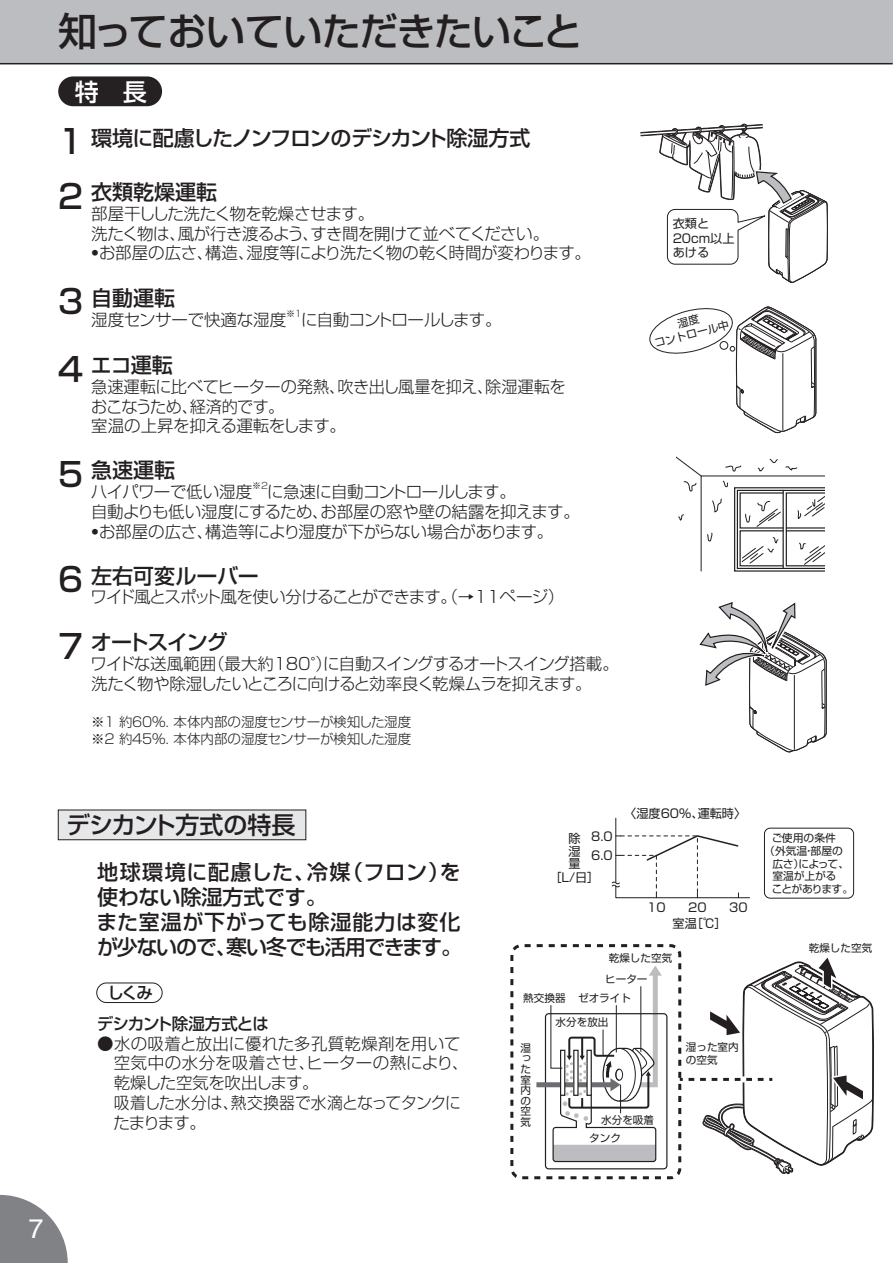
<style>
.page{position:relative;width:893px;height:1263px;background:#fff}
.page>*{position:absolute;margin:0;border:0;box-sizing:border-box;transform-origin:0 0}
.t1{font:500 39px "Shin Go Pro";letter-spacing:-.035em;color:#231f20}
.t2{font:500 33px "Shin Go Pro";color:#231f20}
.t3{font:27px "Helvetica";color:#fff}
.t4{font:500 24px "Shin Go Pro";letter-spacing:-.035em;color:#231f20}
.t5{font:500 24px "Shin Go Pro";color:#fff}
.t6{font:500 21px/25.2px "Shin Go Pro";letter-spacing:-.005em;color:#231f20}
.t7{font:500 21px "Shin Go Pro";letter-spacing:-.05em;color:#231f20}
.t8{font:500 21px "Shin Go Pro";letter-spacing:-.06em;color:#231f20}
.t9{font:300 16.5px/19.8px "Shin Go Pro";letter-spacing:-.03em;color:#231f20}
.t10{font:300 16.5px/19.8px "Shin Go Pro";letter-spacing:-.055em;color:#231f20}
.t11{font:300 16.5px/19.8px "Shin Go Pro";color:#231f20}
.t12{font:500 16.5px "Shin Go Pro";letter-spacing:-.06em;color:#231f20}
.t13{font:300 16.5px "Shin Go Pro";letter-spacing:-.01em;color:#231f20}
.t14{font:300 13.5px/16.2px "Shin Go Pro";letter-spacing:-.02em;color:#231f20}
.t15{font:12.15px/12.1px "Shin Go Pro";color:#231f20;text-align:justify}
.t16{font:10.95px/13px "Shin Go Pro";color:#231f20;text-align:center}
.t17{font:10.8px "Shin Go Pro";letter-spacing:-.01em;color:#231f20}
.t18{font:10.8px "Shin Go Pro";letter-spacing:-.08em;color:#231f20}
.t19{font:10.65px/10.6px "Shin Go Pro";color:#231f20}
.t20{font:300 9px "Shin Go Pro";color:#231f20}
.s1{font-size:33px}
.s2{font-weight:900}
</style>
<div class="page">
<svg style="left:0;top:1195px;width:68px;height:68px"></svg>
<div style="left:0;top:0;width:893px;height:64px;background:#bcbdc0"></div>
<hr style="left:0;top:63px;width:893px;height:1px;background:#231f20">
<div style="left:58px;top:76px;width:104px;height:30px;background:#252122;border-radius:15px"></div>
<svg style="left:676px;top:456px;width:149px;height:116px"></svg>
<div style="left:58px;top:810px;width:248px;height:30px;background:#e6e7e9"></div>
<div style="left:58px;top:810px;width:248px;height:30px;border:1px solid #231f20"></div>
<div style="left:96px;top:982px;width:67px;height:21px;border:1px solid #231f20;border-radius:10px"></div>
<svg style="left:611px;top:817px;width:139px;height:81px"></svg>
<div style="left:764px;top:828px;width:90px;height:70px;border:1px solid #231f20;border-radius:6px"></div>
<svg style="left:640px;top:123px;width:188px;height:160px"></svg>
<svg style="left:649px;top:306px;width:167px;height:127px"></svg>
<svg style="left:699px;top:602px;width:128px;height:151px"></svg>
<div style="left:545px;top:1013px;width:122px;height:156px;border:1px solid #231f20;border-radius:3px"></div>
<div style="left:510px;top:944px;width:171px;height:235px;border:3px dashed #231f20;border-radius:9px"></div>
<svg style="left:536px;top:966px;width:126px;height:197px"></svg>
<svg style="left:680px;top:952px;width:194px;height:223px"></svg>
<h1 class="t1" style="left:58px;top:0;width:526px">知っておいていただきたいこと</h1>
<h3 class="t5" style="left:75px;top:72px;width:73px">特　長</h3>
<p class="t7" style="left:54px;top:121px;width:478px"><span class="s1">１</span>環境に配慮したノンフロンのデシカント除湿方式</p>
<h2 class="t2" style="left:54px;top:169px;width:34px">２</h2>
<p class="t6" style="left:91px;top:177px;width:128px">衣類乾燥運転</p>
<p class="t9" style="left:87px;top:202px;width:506px">部屋干しした洗たく物を乾燥させます。<br>洗たく物は、風が行き渡るよう、すき間を開けて並べてください。<br><span class="s2">・</span>お部屋の広さ、構造、湿度等により洗たく物の乾く時間が変わります。</p>
<h2 class="t2" style="left:54px;top:275px;width:34px">３</h2>
<p class="t6" style="left:91px;top:283px;width:85px">自動運転</p>
<p class="t13" style="left:91px;top:306px;width:196px">湿度センサーで快適な湿度</p>
<p class="t20" style="left:286px;top:306px;width:18px">※１</p>
<p class="t10" style="left:301px;top:307px;width:202px">に自動コントロールします。</p>
<h2 class="t2" style="left:54px;top:342px;width:34px">４</h2>
<p class="t6" style="left:91px;top:350px;width:83px">エコ運転</p>
<p class="t9" style="left:91px;top:375px;width:476px">急速運転に比べてヒーターの発熱、吹き出し風量を抑え、除湿運転をおこなうため、経済的です。<br>室温の上昇を抑える運転をします。</p>
<h2 class="t2" style="left:54px;top:447px;width:34px">５</h2>
<p class="t6" style="left:91px;top:455px;width:86px">急速運転</p>
<p class="t9" style="left:91px;top:480px;width:163px">ハイパワーで低い湿度</p>
<p class="t20" style="left:252px;top:478px;width:18px">※２</p>
<p class="t9" style="left:87px;top:480px;width:494px;text-indent:180px">に急速に自動コントロールします。<br>自動よりも低い湿度にするため、お部屋の窓や壁の結露を抑えます。<span class="s2">・</span>お部屋の広さ、構造等により湿度が下がらない場合があります。</p>
<p class="t6" style="left:91px;top:560px;width:169px">左右可変ルーバー</p>
<p class="t10" style="left:54px;top:585px;width:512px"><sup>６</sup>ワイド風とスポット風を使い分けることができます。（→11ページ）</p>
<p class="t8" style="left:91px;top:625px;width:139px">オートスイング</p>
<p class="t10" style="left:91px;top:652px;width:530px">ワイドな送風範囲（最大約１8０°）に自動スイングするオートスイング搭載。洗たく物や除湿したいところに向けると効率良く乾燥ムラを抑えます。</p>
<h2 class="t2" style="left:54px;top:619px;width:34px">７</h2>
<p class="t14" style="left:91px;top:712px;width:321px">※１ 約６０%. 本体内部の湿度センサーが検知した湿度※２ 約４５%. 本体内部の湿度センサーが検知した湿度</p>
<p class="t15" style="left:673px;top:215px;width:63px;line-height:14.5px;text-align:left">衣類と<br>20cm以上あける</p>
<p class="t16" style="left:649px;top:323px;width:78px;rotate:-15deg">湿度<br>コントロール中</p>
<h3 class="t4" style="left:66px;top:805px;width:231px">デシカント方式の特長</h3>
<p class="t6" style="left:96px;top:856px;width:367px">地球環境に配慮した、冷媒（フロン）を使わない除湿方式です。<br>また室温が下がっても除湿能力は変化が少ないので、寒い冬でも活用できます。</p>
<p class="t12" style="left:107px;top:979px;width:47px">しくみ</p>
<p class="t12" style="left:97px;top:1010px;width:173px">デシカント除湿方式とは</p>
<p class="t11" style="left:113px;top:1031px;width:357px;text-indent:-16px">●水の吸着と放出に優れた多孔質乾燥剤を用いて空気中の水分を吸着させ、ヒーターの熱により、乾燥した空気を吹出します。<br>吸着した水分は、熱交換器で水滴となってタンクにたまります。</p>
<p class="t15" style="left:568px;top:831px;width:13px">除湿量</p>
<p class="t15" style="left:591px;top:829px;width:23px">8.0</p>
<p class="t15" style="left:591px;top:848px;width:23px">6.0</p>
<p class="t15" style="left:549px;top:869px;width:51px">［L/日］</p>
<p class="t15" style="left:624px;top:806px;width:123px">〈湿度60％、運転時〉</p>
<p class="t15" style="left:647px;top:899px;width:20px">10</p>
<p class="t15" style="left:688px;top:899px;width:20px">20</p>
<p class="t15" style="left:729px;top:899px;width:20px">30</p>
<p class="t15" style="left:673px;top:916px;width:55px">室温［℃］</p>
<p class="t19" style="left:609px;top:952px;width:65px">乾燥した空気</p>
<p class="t19" style="left:523px;top:968px;width:126px;line-height:18.9px;text-indent:82px">ヒーター熱交換器 ゼオライト</p>
<p class="t19" style="left:556px;top:1015px;width:54px">水分を放出</p>
<p class="t19" style="left:520px;top:1041px;width:12px;text-align:justify">湿った室内の空気</p>
<p class="t19" style="left:686px;top:1039px;width:54px;line-height:12.8px">湿った室内の空気</p>
<p class="t19" style="left:589px;top:1110px;width:66px;line-height:17.9px;text-indent:12px">水分を吸着タンク</p>
<p class="t17" style="left:772px;top:829px;width:66px">ご使用の条件</p>
<p class="t17" style="left:764px;top:841px;width:80px">（外気温・部屋の</p>
<p class="t17" style="left:772px;top:854px;width:78px">広さ）によって、</p>
<p class="t17" style="left:772px;top:867px;width:65px">室温が上がる</p>
<p class="t18" style="left:772px;top:880px;width:83px">ことがあります。</p>
<p class="t19" style="left:809px;top:941px;width:65px">乾燥した空気</p>
<h3 class="t3" style="left:29px;top:1210px;width:17px">7</h3>
</div>
